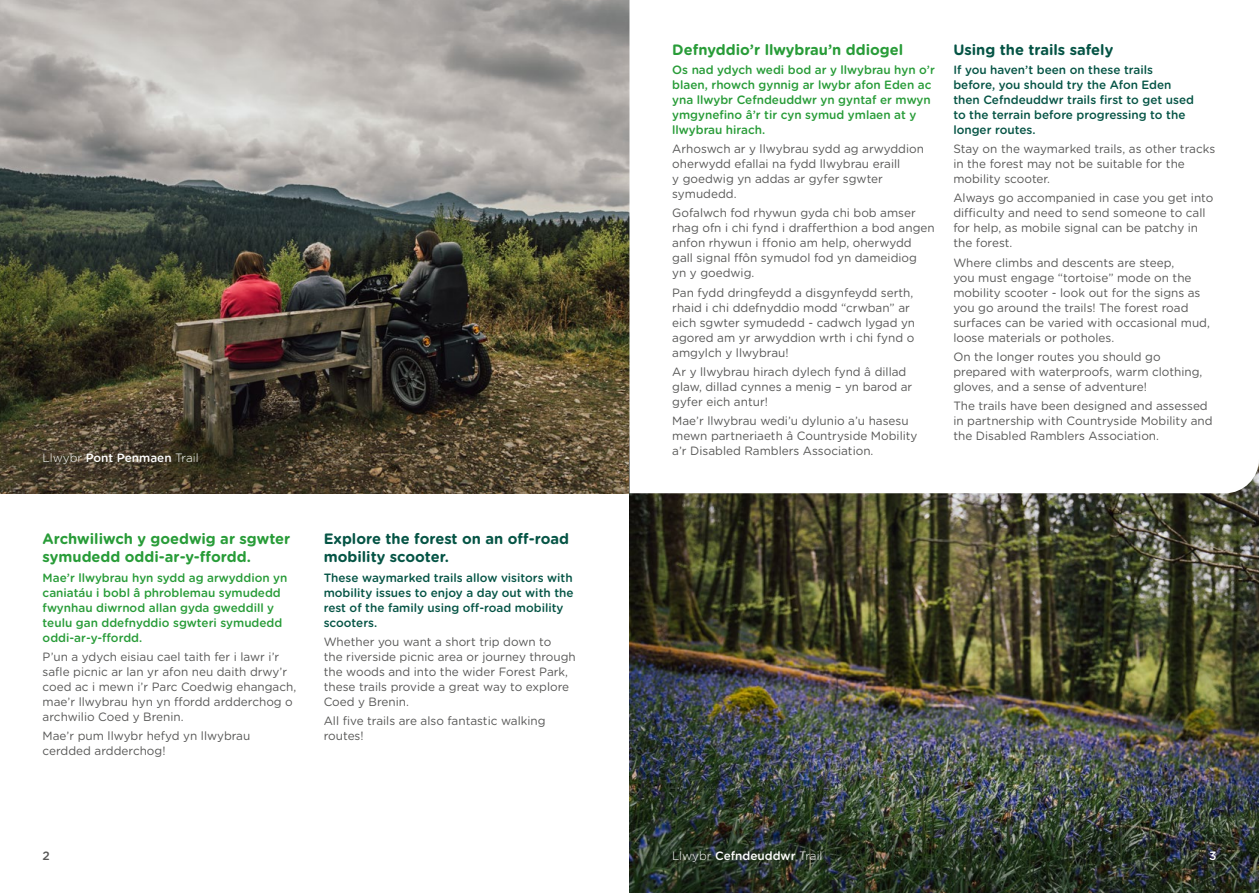
<style>
.page{position:relative;width:1259px;height:893px;background:#fff}
.page>*{position:absolute;margin:0;border:0;box-sizing:border-box;transform-origin:0 0}
.t1{font:700 15px/18px "Gotham Rounded";color:#289c38}
.t2{font:700 15px/18px "Gotham Rounded";color:#055445}
.t3{font:12px/15px "Gotham Rounded";color:#575756}
.t4{font:500 12px/15px "Gotham Rounded";color:#289c38}
.t5{font:500 12px/15px "Gotham Rounded";color:#055445}
.t6{font:300 12px "Gotham Rounded";color:#fff}
.t7{font:500 12px "Gotham Rounded";color:#575756}
.t8{font:500 12px "Gotham Rounded";color:#fff}
.s1{font-weight:500}
</style>
<div class="page">
<img style="left:0;top:0;width:629px;height:493px">
<img style="left:629px;top:493px;width:630px;height:400px">
<p class="t6" style="left:43px;top:450px;width:157px">Llwybr <span class="s1">Pont Penmaen</span> Trail</p>
<p class="t1" style="left:43px;top:529px;width:249px">Archwiliwch y goedwig ar sgwter symudedd oddi-ar-y-ffordd.</p>
<p class="t4" style="left:43px;top:569px;width:246px">Mae’r llwybrau hyn sydd ag arwyddion yn caniatáu i bobl â phroblemau symudedd fwynhau diwrnod allan gyda gweddill y teulu gan ddefnyddio sgwteri symudedd oddi-ar-y-ffordd.</p>
<p class="t3" style="left:43px;top:648px;width:255px">P’un a ydych eisiau cael taith fer i lawr i’r safle picnic ar lan yr afon neu daith drwy’r coed ac i mewn i’r Parc Coedwig ehangach, mae’r llwybrau hyn yn ffordd ardderchog o archwilio Coed y Brenin.</p>
<p class="t3" style="left:43px;top:728px;width:209px">Mae’r pum llwybr hefyd yn llwybrau cerdded ardderchog!</p>
<p class="t2" style="left:324px;top:529px;width:247px">Explore the forest on an off-road mobility scooter.</p>
<p class="t5" style="left:324px;top:569px;width:251px">These waymarked trails allow visitors with mobility issues to enjoy a day out with the rest of the family using off-road mobility scooters.</p>
<p class="t3" style="left:324px;top:633px;width:254px">Whether you want a short trip down to<br>the riverside picnic area or journey through the woods and into the wider Forest Park, these trails provide a great way to explore Coed y Brenin.</p>
<p class="t3" style="left:324px;top:713px;width:223px">All five trails are also fantastic walking routes!</p>
<p class="t1" style="left:672px;top:40px;width:233px">Defnyddio’r llwybrau’n ddiogel</p>
<p class="t4" style="left:672px;top:62px;width:264px">Os nad ydych wedi bod ar y llwybrau hyn o’r blaen, rhowch gynnig ar lwybr afon Eden ac yna llwybr Cefndeuddwr yn gyntaf er mwyn ymgynefino â’r tir cyn symud ymlaen at y llwybrau hirach.</p>
<p class="t3" style="left:672px;top:141px;width:253px">Arhoswch ar y llwybrau sydd ag arwyddion oherwydd efallai na fydd llwybrau eraill<br>y goedwig yn addas ar gyfer sgwter symudedd.</p>
<p class="t3" style="left:672px;top:205px;width:264px">Gofalwch fod rhywun gyda chi bob amser rhag ofn i chi fynd i drafferthion a bod angen anfon rhywun i ffonio am help, oherwydd gall signal ffôn symudol fod yn dameidiog<br>yn y goedwig.</p>
<p class="t3" style="left:672px;top:284px;width:244px">Pan fydd dringfeydd a disgynfeydd serth, rhaid i chi ddefnyddio modd “crwban” ar eich sgwter symudedd - cadwch lygad yn agored am yr arwyddion wrth i chi fynd o amgylch y llwybrau!</p>
<p class="t3" style="left:672px;top:363px;width:242px">Ar y llwybrau hirach dylech fynd â dillad glaw, dillad cynnes a menig – yn barod ar gyfer eich antur!</p>
<p class="t3" style="left:672px;top:413px;width:247px">Mae’r llwybrau wedi’u dylunio a’u hasesu mewn partneriaeth â Countryside Mobility a’r Disabled Ramblers Association.</p>
<p class="t2" style="left:953px;top:40px;width:161px">Using the trails safely</p>
<p class="t5" style="left:953px;top:62px;width:242px">If you haven’t been on these trails before, you should try the Afon Eden then Cefndeuddwr trails first to get used to the terrain before progressing to the longer routes.</p>
<p class="t3" style="left:953px;top:141px;width:263px">Stay on the waymarked trails, as other tracks in the forest may not be suitable for the mobility scooter.</p>
<p class="t3" style="left:953px;top:190px;width:262px">Always go accompanied in case you get into difficulty and need to send someone to call for help, as mobile signal can be patchy in the forest.</p>
<p class="t3" style="left:953px;top:254px;width:258px">Where climbs and descents are steep,<br>you must engage “tortoise” mode on the mobility scooter - look out for the signs as you go around the trails! The forest road surfaces can be varied with occasional mud, loose materials or potholes.</p>
<p class="t3" style="left:953px;top:348px;width:251px">On the longer routes you should go prepared with waterproofs, warm clothing, gloves, and a sense of adventure!</p>
<p class="t3" style="left:953px;top:398px;width:261px">The trails have been designed and assessed in partnership with Countryside Mobility and the Disabled Ramblers Association.</p>
<p class="t7" style="left:43px;top:847px;width:9px">2</p>
<p class="t6" style="left:672px;top:848px;width:152px">Llwybr <span class="s1">Cefndeuddwr</span> Trail</p>
<p class="t8" style="left:1209px;top:847px;width:9px">3</p>
</div>
